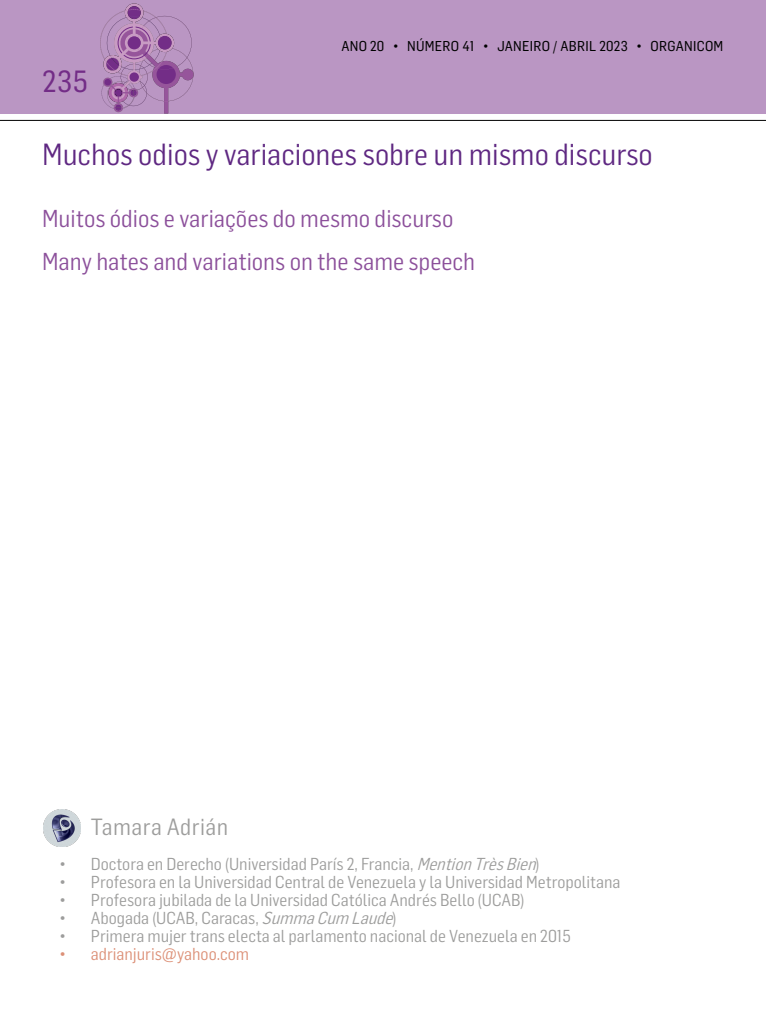
<style>
.page{position:relative;width:766px;height:1021px;background:#fff}
.page>*{position:absolute;margin:0;border:0;box-sizing:border-box;transform-origin:0 0}
.t1{font:30px "Flama Semicondensed";color:#5f2882}
.t2{font:30px "Flama Semicondensed Basic";color:#732d87}
.t3{font:24px/42.2px "Flama Semicondensed";color:#8c509b}
.t4{font:23px "Flama Semicondensed";letter-spacing:.02em;color:#9d9d9c}
.t5{font:17px "Flama Semicondensed";color:#9d9d9c}
.t6{font:17px "Flama Semicondensed";color:#dc9077}
.t7{font:14px "Flama Semicondensed Basic";letter-spacing:.02em;color:#000}
.s1{font-style:italic}
</style>
<div class="page">
<div style="left:0;top:0;width:765px;height:113px;background:#ba96c3"></div>
<svg style="left:100px;top:3px;width:93px;height:110px"></svg>
<div style="left:158px;top:36px;width:14px;height:14px;background:#732d87;border-radius:50%"></div>
<div style="left:104px;top:79px;width:7px;height:7px;background:#732d87;border-radius:3px"></div>
<div style="left:128px;top:36px;width:13px;height:13px;background:#732d87;border-radius:50%"></div>
<div style="left:115px;top:89px;width:7px;height:7px;background:#732d87;border-radius:3px"></div>
<div style="left:129px;top:72px;width:10px;height:10px;background:#732d87;border-radius:5px"></div>
<hr style="left:0;top:120px;width:765px;height:1px;background:#000">
<img style="left:43px;top:809px;width:37px;height:37px">
<h1 class="t2" style="left:43px;top:62px;width:47px">235</h1>
<p class="t7" style="left:341px;top:37px;width:383px">ANO 20 • NÚMERO 41 • JANEIRO / ABRIL 2023 • ORGANICOM</p>
<h1 class="t1" style="left:42px;top:135px;width:612px">Muchos odios y variaciones sobre un mismo discurso</h1>
<h2 class="t3" style="left:42px;top:197px;width:434px">Muitos ódios e variações do mesmo discurso<br>Many hates and variations on the same speech</h2>
<h3 class="t4" style="left:91px;top:811px;width:139px">Tamara Adrián</h3>
<p class="t5" style="left:60px;top:852px;width:482px">• Doctora en Derecho (Universidad París 2, Francia, <span class="s1">MentionTrèsBien</span>)</p>
<p class="t5" style="left:60px;top:870px;width:562px">• Profesora en la Universidad Central de Venezuela y la Universidad Metropolitana</p>
<p class="t5" style="left:60px;top:888px;width:466px">• Profesora jubilada de la Universidad Católica Andrés Bello (UCAB)</p>
<p class="t5" style="left:60px;top:906px;width:339px">• Abogada (UCAB, Caracas, <span class="s1">SummaCum Laude</span>)</p>
<p class="t5" style="left:60px;top:924px;width:512px">• Primera mujer trans electa al parlamento nacional de Venezuela en 2015</p>
<p class="t6" style="left:60px;top:942px;width:191px">• adrianjuris@yahoo.com</p>
</div>
